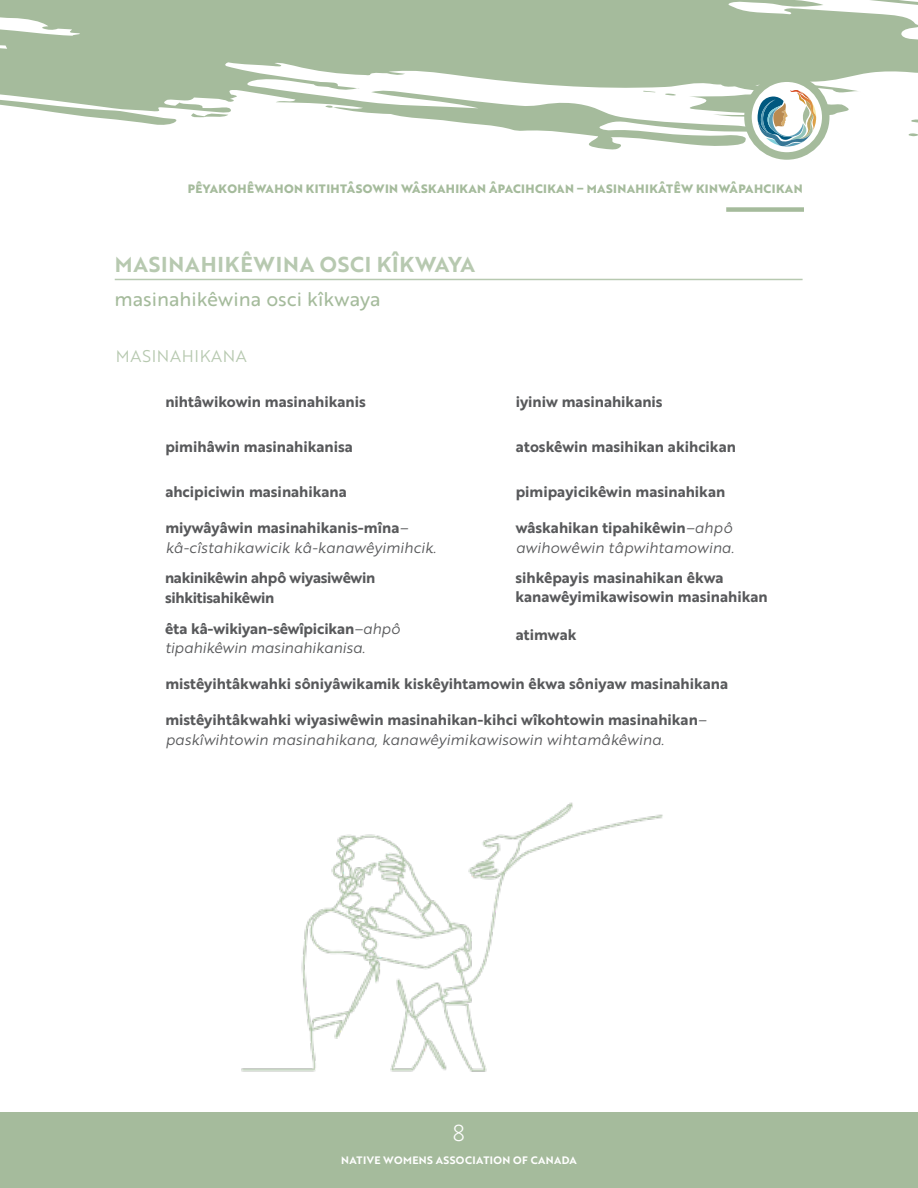
<style>
.page{position:relative;width:918px;height:1188px;background:#fff}
.page>*{position:absolute;margin:0;border:0;box-sizing:border-box;transform-origin:0 0}
.t1{font:22.5px "Brother 1816 Light";color:#fff}
.t2{font:21px "Brother 1816 Bold";letter-spacing:.04em;color:#b7c9b0}
.t3{font:19.5px "Brother 1816 Printed";color:#a5bb9c}
.t4{font:16.5px "Brother 1816 Book";letter-spacing:.04em;color:#b7c9b0}
.t5{font:15px/19.5px "Brother 1816 Bold";color:#58595b}
.t6{font:15px "Brother 1816 Book Italic";color:#58595b}
.t7{font:15px/19.5px "Brother 1816 Bold";letter-spacing:-.02em;color:#58595b}
.t8{font:700 11.85px "Brother 1816 Extra";letter-spacing:.035em;color:#a5bb9c}
.t9{font:10.5px "Brother 1816 Bold";letter-spacing:.04em;color:#fff}
.s1{font-family:"Brother 1816 Book Italic"}
</style>
<div class="page">
<img style="left:241px;top:802px;width:422px;height:270px">
<hr style="left:115px;top:279px;width:688px;height:1px;background:#b7c9b0">
<div style="left:0;top:1112px;width:918px;height:76px;background:#a5bb9c"></div>
<svg style="left:0;top:0;width:918px;height:150px;fill:#a5bb9c"></svg>
<svg style="left:908px;top:133px;width:10px;height:3px"></svg>
<svg style="left:643px;top:91px;width:12px;height:1px"></svg>
<svg style="left:664px;top:93px;width:12px;height:3px"></svg>
<svg style="left:191px;top:112px;width:37px;height:7px"></svg>
<svg style="left:325px;top:105px;width:9px;height:3px"></svg>
<div style="left:726px;top:207px;width:78px;height:5px;background:#a5bb9c"></div>
<svg style="left:748px;top:78px;width:78px;height:78px"></svg>
<div style="left:744px;top:74px;width:86px;height:86px;border:8px solid #a5bb9c;border-radius:50%"></div>
<div style="left:754px;top:84px;width:66px;height:66px;background:#fff;border-radius:50%"></div>
<svg style="left:685px;top:90px;width:169px;height:56px"></svg>
<p class="t8" style="left:188px;top:180px;width:616px">PÊYAKOHÊWAHON KITIHTÂSOWIN WÂSKAHIKAN ÂPACIHCIKAN – MASINAHIKÂTÊW KINWÂPAHCIKAN</p>
<h2 class="t2" style="left:115px;top:248px;width:362px">MASINAHIKÊWINA OSCI KÎKWAYA</h2>
<h3 class="t3" style="left:114px;top:284px;width:268px">masinahikêwina osci kîkwaya</h3>
<p class="t4" style="left:116px;top:344px;width:133px">MASINAHIKANA</p>
<p class="t5" style="left:165px;top:391px;width:202px">nihtâwikowin masinahikanis</p>
<p class="t5" style="left:516px;top:391px;width:149px">iyiniw masinahikanis</p>
<p class="t5" style="left:165px;top:436px;width:189px">pimihâwin masinahikanisa</p>
<p class="t5" style="left:516px;top:436px;width:222px">atoskêwin masihikan akihcikan</p>
<p class="t5" style="left:165px;top:481px;width:183px">ahcipiciwin masinahikana</p>
<p class="t5" style="left:516px;top:481px;width:211px">pimipayicikêwin masinahikan</p>
<p class="t5" style="left:516px;top:517px;width:218px">wâskahikan tipahikêwin<span class="s1">–ahpô</span></p>
<p class="t6" style="left:516px;top:536px;width:220px">awihowêwin tâpwihtamowina.</p>
<p class="t5" style="left:165px;top:517px;width:244px">miywâyâwin masinahikanis-mîna<span class="s1">–</span></p>
<p class="t6" style="left:165px;top:536px;width:272px">kâ-cîstahikawicik kâ-kanawêyimihcik.</p>
<p class="t7" style="left:165px;top:568px;width:212px">nakinikêwin ahpô wiyasiwêwin sihkitisahikêwin</p>
<p class="t5" style="left:515px;top:567px;width:254px">sihkêpayis masinahikan êkwa kanawêyimikawisowin masinahikan</p>
<p class="t5" style="left:165px;top:618px;width:237px">êta kâ-wikiyan-sêwîpicikan<span class="s1">–ahpô</span></p>
<p class="t6" style="left:165px;top:637px;width:201px">tipahikêwin masinahikanisa.</p>
<p class="t5" style="left:516px;top:624px;width:62px">atimwak</p>
<p class="t5" style="left:165px;top:673px;width:564px">mistêyihtâkwahki sôniyâwikamik kiskêyihtamowin êkwa sôniyaw masinahikana</p>
<p class="t5" style="left:165px;top:709px;width:543px">mistêyihtâkwahki wiyasiwêwin masinahikan-kihci wîkohtowin masinahikan<span class="s1">–</span></p>
<p class="t6" style="left:165px;top:728px;width:500px">paskîwihtowin masinahikana, kanawêyimikawisowin wihtamâkêwina.</p>
<h1 class="t1" style="left:453px;top:1116px;width:14px">8</h1>
<p class="t9" style="left:341px;top:1152px;width:237px">NATIVE WOMENS ASSOCIATION OF CANADA</p>
</div>
